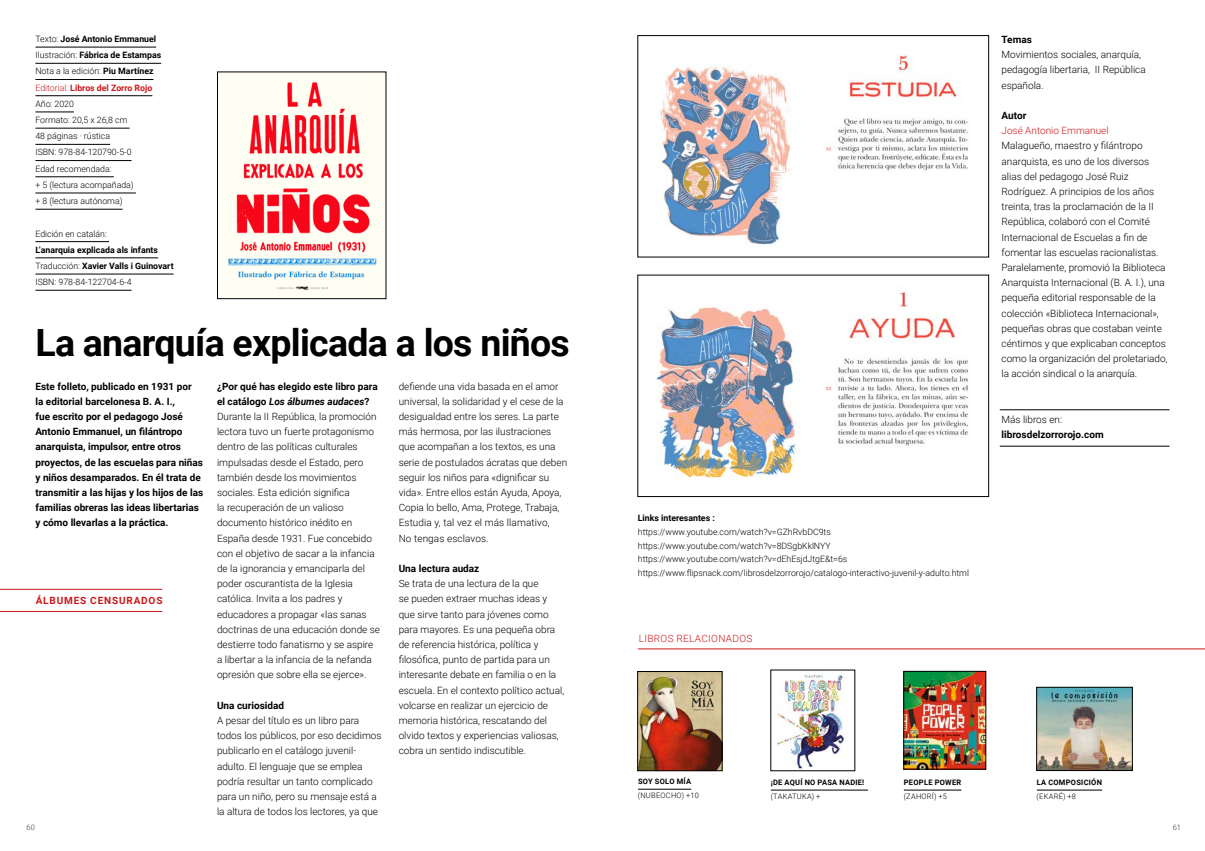
<style>
.page{position:relative;width:1205px;height:851px;background:#fff}
.page>*{position:absolute;margin:0;border:0;box-sizing:border-box;transform-origin:0 0}
.t1{font:700 37.5px "Roboto";letter-spacing:-.02em;color:#000}
.t2{font:300 10px/15.2px "Roboto";color:#000}
.t3{font:700 10px/15.2px "Roboto";color:#000}
.t4{font:300 10px "Roboto";letter-spacing:.015em;color:#cd1719}
.t5{font:300 10px "Roboto";letter-spacing:.035em;color:#cd1719}
.t6{font:700 10px "Roboto";letter-spacing:.085em;color:#cd1719}
.t7{font:300 8.75px/16.2px "Roboto";color:#000}
.t8{font:700 8.75px/16.2px "Roboto";color:#000}
.t9{font:700 7.5px "Roboto";letter-spacing:.035em;color:#000}
.t10{font:300 7.5px "Roboto";letter-spacing:.035em;color:#000}
.t11{font:300 7.5px "Roboto";color:#3c3c3b}
.s1{font-weight:700}
.s2{color:#cd1719}
.s3{font-weight:700;color:#cd1719}
.s4{font-weight:300}
.s5{font-weight:700;font-style:italic}
</style>
<div class="page">
<img style="left:775px;top:674px;width:72px;height:94px">
<hr style="left:638px;top:648px;width:567px;height:1px;background:#cd1719">
<hr style="left:638px;top:788px;width:53px;height:1px;background:#000">
<hr style="left:35px;top:47px;width:121px;height:1px;background:#000">
<hr style="left:35px;top:63px;width:126px;height:1px;background:#000">
<hr style="left:35px;top:79px;width:118px;height:1px;background:#000">
<hr style="left:35px;top:95px;width:117px;height:1px;background:#000">
<hr style="left:35px;top:112px;width:39px;height:1px;background:#000">
<hr style="left:35px;top:128px;width:95px;height:1px;background:#000">
<hr style="left:35px;top:144px;width:75px;height:1px;background:#000">
<hr style="left:35px;top:160px;width:97px;height:1px;background:#000">
<hr style="left:35px;top:176px;width:79px;height:1px;background:#000">
<hr style="left:35px;top:193px;width:101px;height:1px;background:#000">
<hr style="left:35px;top:209px;width:88px;height:1px;background:#000">
<hr style="left:35px;top:241px;width:74px;height:1px;background:#000">
<hr style="left:35px;top:257px;width:123px;height:1px;background:#000">
<hr style="left:35px;top:274px;width:139px;height:1px;background:#000">
<hr style="left:35px;top:290px;width:97px;height:1px;background:#000">
<img style="left:660px;top:55px;width:308px;height:190px">
<div style="left:638px;top:35px;width:351px;height:222px;border:1px solid #000"></div>
<img style="left:656px;top:291px;width:312px;height:187px">
<img style="left:219px;top:74px;width:165px;height:223px">
<div style="left:217px;top:72px;width:169px;height:227px;border:1px solid #000"></div>
<hr style="left:771px;top:789px;width:97px;height:1px;background:#000">
<hr style="left:904px;top:789px;width:57px;height:1px;background:#000">
<hr style="left:1037px;top:789px;width:65px;height:1px;background:#000">
<img style="left:639px;top:673px;width:81px;height:95px">
<div style="left:637px;top:671px;width:85px;height:99px;border:1px solid #000"></div>
<img style="left:905px;top:673px;width:79px;height:94px">
<div style="left:903px;top:671px;width:83px;height:98px;border:1px solid #000"></div>
<img style="left:1038px;top:689px;width:92px;height:79px">
<div style="left:1036px;top:687px;width:96px;height:83px;border:1px solid #000"></div>
<hr style="left:1000px;top:446px;width:169px;height:1px;background:#000">
<hr style="left:1000px;top:409px;width:169px;height:1px;background:#000">
<hr style="left:0;top:611px;width:162px;height:1px;background:#cd1719">
<hr style="left:0;top:589px;width:162px;height:1px;background:#cd1719">
<p class="t7" style="left:35px;top:30px;width:127px">Texto: <span class="s1">José Antonio Emmanuel<br></span>Ilustración: <span class="s1">Fábrica de Estampas<br></span>Nota a la edición: <span class="s1">Piu Martínez<br></span><span class="s2">Editorial:</span> <span class="s3">Libros del Zorro Rojo<br></span>Año: 2020<br>Formato: 20,5 x 26,8 cm<br>48 páginas · rústica<br>ISBN: 978-84-120790-5-0<br>Edad recomendada:<br>+ 5 (lectura acompañada)<br>+ 8 (lectura autónoma)</p>
<p class="t7" style="left:35px;top:225px;width:73px">Edición en catalán:</p>
<p class="t8" style="left:35px;top:241px;width:140px">L’anarquia explicada als infants<br><span class="s4">Traducción:</span> Xavier Valls i Guinovart<br><span class="s4">ISBN: 978-84-122704-6-4</span></p>
<h1 class="t1" style="left:35px;top:317px;width:536px">La anarquía explicada a los niños</h1>
<p class="t2" style="left:217px;top:378px;width:165px"><span class="s1">¿Por qué has elegido este libro para el catálogo</span> <span class="s5">Los álbumes audaces</span><span class="s1">?<br></span>Durante la II República, la promoción lectora tuvo un fuerte protagonismo dentro de las políticas culturales impulsadas desde el Estado, pero también desde los movimientos sociales. Esta edición significa<br>la recuperación de un valioso documento histórico inédito en España desde 1931. Fue concebido con el objetivo de sacar a la infancia de la ignorancia y emanciparla del poder oscurantista de la Iglesia católica. Invita a los padres y educadores a propagar «las sanas doctrinas de una educación donde se destierre todo fanatismo y se aspire a libertar a la infancia de la nefanda opresión que sobre ella se ejerce».</p>
<p class="t3" style="left:217px;top:697px;width:69px">Una curiosidad</p>
<p class="t2" style="left:217px;top:712px;width:166px">A pesar del título es un libro para todos los públicos, por eso decidimos publicarlo en el catálogo juvenil&shy;adulto. El lenguaje que se emplea podría resultar un tanto complicado para un niño, pero su mensaje está a la altura de todos los lectores, ya que</p>
<p class="t2" style="left:399px;top:378px;width:170px">defiende una vida basada en el amor universal, la solidaridad y el cese de la desigualdad entre los seres. La parte más hermosa, por las ilustraciones que acompañan a los textos, es una serie de postulados ácratas que deben seguir los niños para «dignificar su vida». Entre ellos están Ayuda, Apoya, Copia lo bello, Ama, Protege, Trabaja, Estudia y, tal vez el más llamativo,<br>No tengas esclavos.</p>
<p class="t3" style="left:399px;top:560px;width:82px">Una lectura audaz</p>
<p class="t2" style="left:399px;top:575px;width:167px">Se trata de una lectura de la que<br>se pueden extraer muchas ideas y que sirve tanto para jóvenes como para mayores. Es una pequeña obra de referencia histórica, política y filosófica, punto de partida para un interesante debate en familia o en la escuela. En el contexto político actual, volcarse en realizar un ejercicio de memoria histórica, rescatando del olvido textos y experiencias valiosas, cobra un sentido indiscutible.</p>
<p class="t3" style="left:35px;top:378px;width:169px">Este folleto, publicado en 1931 por<br>la editorial barcelonesa B. A. I.,<br>fue escrito por el pedagogo José Antonio Emmanuel, un filántropo anarquista, impulsor, entre otros proyectos, de las escuelas para niñas y niños desamparados. En él trata de transmitir a las hijas y los hijos de las familias obreras las ideas libertarias y cómo llevarlas a la práctica.</p>
<p class="t6" style="left:36px;top:593px;width:128px">ÁLBUMES CENSURADOS</p>
<p class="t8" style="left:638px;top:509px;width:78px">Links interesantes :</p>
<p class="t7" style="left:638px;top:524px;width:333px;line-height:13.8px">https://www.youtube.com/watch?v=GZhRvbDC9ts https://www.youtube.com/watch?v=8DSgbKklNYY https://www.youtube.com/watch?v=dEhEsjdJtgE&amp;t=6s https://www.flipsnack.com/librosdelzorrorojo/catalogo-interactivo-juvenil-y-adulto.html</p>
<p class="t5" style="left:639px;top:631px;width:115px">LIBROS RELACIONADOS</p>
<p class="t3" style="left:1001px;top:31px;width:32px">Temas</p>
<p class="t2" style="left:1001px;top:47px;width:146px">Movimientos sociales, anarquía, pedagogía libertaria, II República española.</p>
<p class="t3" style="left:1001px;top:107px;width:26px">Autor</p>
<p class="t4" style="left:1001px;top:123px;width:109px">José Antonio Emmanuel</p>
<p class="t2" style="left:1001px;top:138px;width:168px">Malagueño, maestro y filántropo anarquista, es uno de los diversos alias del pedagogo José Ruiz Rodríguez. A principios de los años treinta, tras la proclamación de la II República, colaboró con el Comité Internacional de Escuelas a fin de fomentar las escuelas racionalistas.<br>Paralelamente, promovió la Biblioteca Anarquista Internacional (B. A. I.), una pequeña editorial responsable de la colección «Biblioteca Internacional», pequeñas obras que costaban veinte céntimos y que explicaban conceptos como la organización del proletariado, la acción sindical o la anarquía.</p>
<p class="t2" style="left:1001px;top:411px;width:62px">Más libros en:</p>
<p class="t3" style="left:1001px;top:426px;width:104px">librosdelzorrorojo.com</p>
<p class="t9" style="left:638px;top:776px;width:55px">SOY SOLO MÍA</p>
<p class="t10" style="left:638px;top:789px;width:63px">(NUBEOCHO) +10</p>
<p class="t9" style="left:771px;top:777px;width:95px">¡DE AQUÍ NO PASA NADIE!</p>
<p class="t10" style="left:771px;top:790px;width:51px">(TAKATUKA) +</p>
<p class="t9" style="left:904px;top:777px;width:59px">PEOPLE POWER</p>
<p class="t10" style="left:904px;top:790px;width:45px">(ZAHORÍ) +5</p>
<p class="t9" style="left:1037px;top:777px;width:67px">LA COMPOSICIÓN</p>
<p class="t10" style="left:1036px;top:790px;width:41px">(EKARÉ) +8</p>
<p class="t11" style="left:27px;top:822px;width:10px">60</p>
<p class="t11" style="left:1172px;top:822px;width:10px">61</p>
</div>
